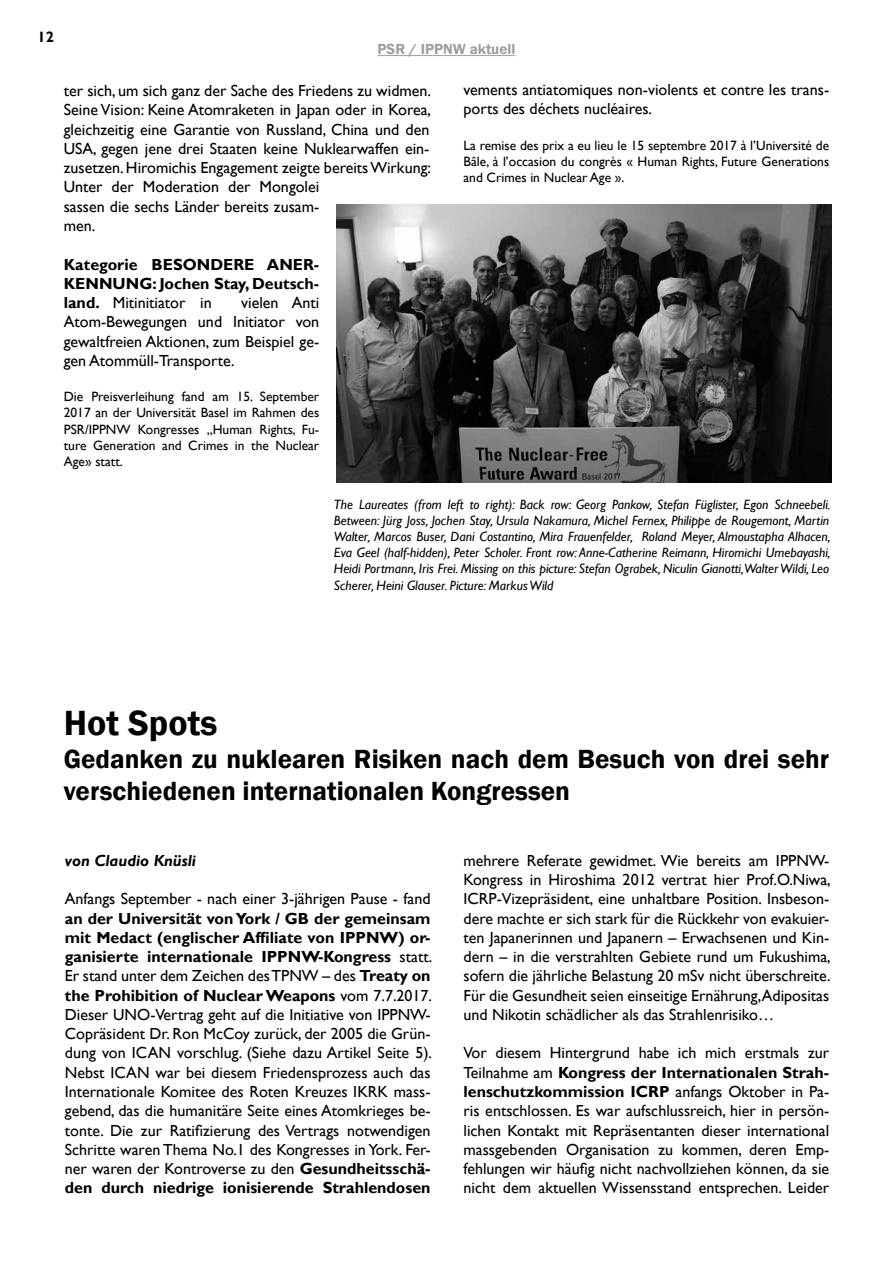
<style>
.page{position:relative;width:893px;height:1263px;background:#fff}
.page>*{position:absolute;margin:0;border:0;box-sizing:border-box;transform-origin:0 0}
.t1{font:600 36px "Franklin Gothic";color:#000}
.t2{font:600 27px/32.4px "Franklin Gothic";color:#000}
.t3{font:16.05px/19.2px "Gill Sans";color:#000;text-align:justify}
.t4{font:700 16.05px/19.2px "Gill Sans";color:#000;text-align:justify}
.t5{font:italic 700 16.05px "Gill Sans";color:#000}
.t6{font:600 15px "Franklin Gothic";color:#9c9e9f}
.t7{font:700 15px "Gill Sans";color:#000}
.t8{font:italic 13.5px/16.2px "Gill Sans";color:#000;text-align:justify}
.t9{font:13.5px/16.2px "Gill Sans";color:#000;text-align:justify}
.s1{font-weight:400}
.s2{font-weight:700}
</style>
<div class="page">
<hr style="left:378px;top:55px;width:137px;height:1px;background:#9c9e9f">
<img style="left:336px;top:205px;width:495px;height:277px">
<p class="t7" style="left:37px;top:28px;width:18px">12</p>
<p class="t6" style="left:378px;top:40px;width:139px">PSR / IPPNW aktuell</p>
<p class="t3" style="left:64px;top:81px;width:369px;text-align:left">ter sich, um sich ganz der Sache des Friedens zu widmen.<br>Seine Vision: Keine Atomraketen in Japan oder in Korea, gleichzeitig eine Garantie von Russland, China und den USA, gegen jene drei Staaten keine Nuklearwaffen ein&shy;zusetzen. Hiromichis Engagement zeigte bereits Wirkung:<br>Unter der Moderation der Mongolei<br>sassen die sechs Länder bereits zusam-<br>men.</p>
<p class="t4" style="left:64px;top:255px;width:257px">Kategorie BESONDERE ANER-KENNUNG: Jochen Stay, Deutsch&shy;land. <span class="s1">Mitinitiator in</span></p>
<p class="t3" style="left:463px;top:80px;width:367px">vements antiatomiques non-violents et contre les trans&shy;ports des déchets nucléaires.</p>
<p class="t9" style="left:463px;top:137px;width:367px">La remise des prix a eu lieu le 15 septembre 2017 à l’Université de Bâle, à l’occasion du congrès « Human Rights, Future Generations and Crimes in Nuclear Age ».</p>
<p class="t3" style="left:64px;top:293px;width:257px;text-indent:177px">vielen Anti Atom-Bewegungen und Initiator von gewaltfreien Aktionen, zum Beispiel ge&shy;gen Atommüll-Transporte.</p>
<p class="t9" style="left:64px;top:389px;width:257px">Die Preisverleihung fand am 15. September 2017 an der Universität Basel im Rahmen des PSR/IPPNW Kongresses „Human Rights, Fu&shy;ture Generation and Crimes in the Nuclear Age» statt.</p>
<p class="t8" style="left:334px;top:496px;width:498px">The Laureates (from left to right): Back row: Georg Pankow, Stefan Füglister, Egon Schneebeli.<br>Between: Jürg Joss, Jochen Stay, Ursula Nakamura, Michel Fernex, Philippe de Rougemont, Martin Walter, Marcos Buser, Dani Costantino, Mira Frauenfelder, Roland Meyer, Almoustapha Alhacen, Eva Geel (half-hidden), Peter Scholer. Front row: Anne-Catherine Reimann, Hiromichi Umebayashi, Heidi Portmann, Iris Frei. Missing on this picture: Stefan Ograbek, Niculin Gianotti,Walter Wildi, Leo Scherer, Heini Glauser. Picture: Markus Wild</p>
<h1 class="t1" style="left:64px;top:701px;width:155px">Hot Spots</h1>
<h2 class="t2" style="left:64px;top:743px;width:767px">Gedanken zu nuklearen Risiken nach dem Besuch von drei sehr verschiedenen internationalen Kongressen</h2>
<p class="t5" style="left:65px;top:851px;width:133px">von Claudio Knüsli</p>
<p class="t3" style="left:65px;top:890px;width:367px">Anfangs September - nach einer 3-jährigen Pause - fand</p>
<p class="t3" style="left:65px;top:909px;width:369px"><span class="s2">an der Universität von York / GB der gemeinsam mit Medact (englischer Affiliate von IPPNW) or&shy;ganisierte internationale IPPNW-Kongress</span> statt.<br>Er stand unter dem Zeichen des TPNW – des <span class="s2">Treaty on the Prohibition of Nuclear Weapons</span> vom 7.7.2017.<br>Dieser UNO-Vertrag geht auf die Initiative von IPPNW-Copräsident Dr. Ron McCoy zurück, der 2005 die Grün&shy;dung von ICAN vorschlug. (Siehe dazu Artikel Seite 5).<br>Nebst ICAN war bei diesem Friedensprozess auch das Internationale Komitee des Roten Kreuzes IKRK mass&shy;gebend, das die humanitäre Seite eines Atomkrieges be&shy;tonte. Die zur Ratifizierung des Vertrags notwendigen Schritte waren Thema No.1 des Kongresses in York. Fer&shy;ner waren der Kontroverse zu den <span class="s2">Gesundheitsschä&shy;den durch niedrige ionisierende Strahlendosen</span></p>
<p class="t3" style="left:463px;top:851px;width:369px">mehrere Referate gewidmet. Wie bereits am IPPNW-Kongress in Hiroshima 2012 vertrat hier Prof.O.Niwa, ICRP-Vizepräsident, eine unhaltbare Position. Insbeson&shy;dere machte er sich stark für die Rückkehr von evakuier&shy;ten Japanerinnen und Japanern – Erwachsenen und Kin&shy;dern – in die verstrahlten Gebiete rund um Fukushima, sofern die jährliche Belastung 20 mSv nicht überschreite.<br>Für die Gesundheit seien einseitige Ernährung,Adipositas und Nikotin schädlicher als das Strahlenrisiko…</p>
<p class="t3" style="left:463px;top:1044px;width:367px">Vor diesem Hintergrund habe ich mich erstmals zur Teilnahme am <span class="s2">Kongress der Internationalen Strah&shy;lenschutzkommission ICRP</span> anfangs Oktober in Pa&shy;ris entschlossen. Es war aufschlussreich, hier in persön&shy;lichen Kontakt mit Repräsentanten dieser international massgebenden Organisation zu kommen, deren Emp&shy;fehlungen wir häufig nicht nachvollziehen können, da sie nicht dem aktuellen Wissensstand entsprechen. Leider</p>
</div>
